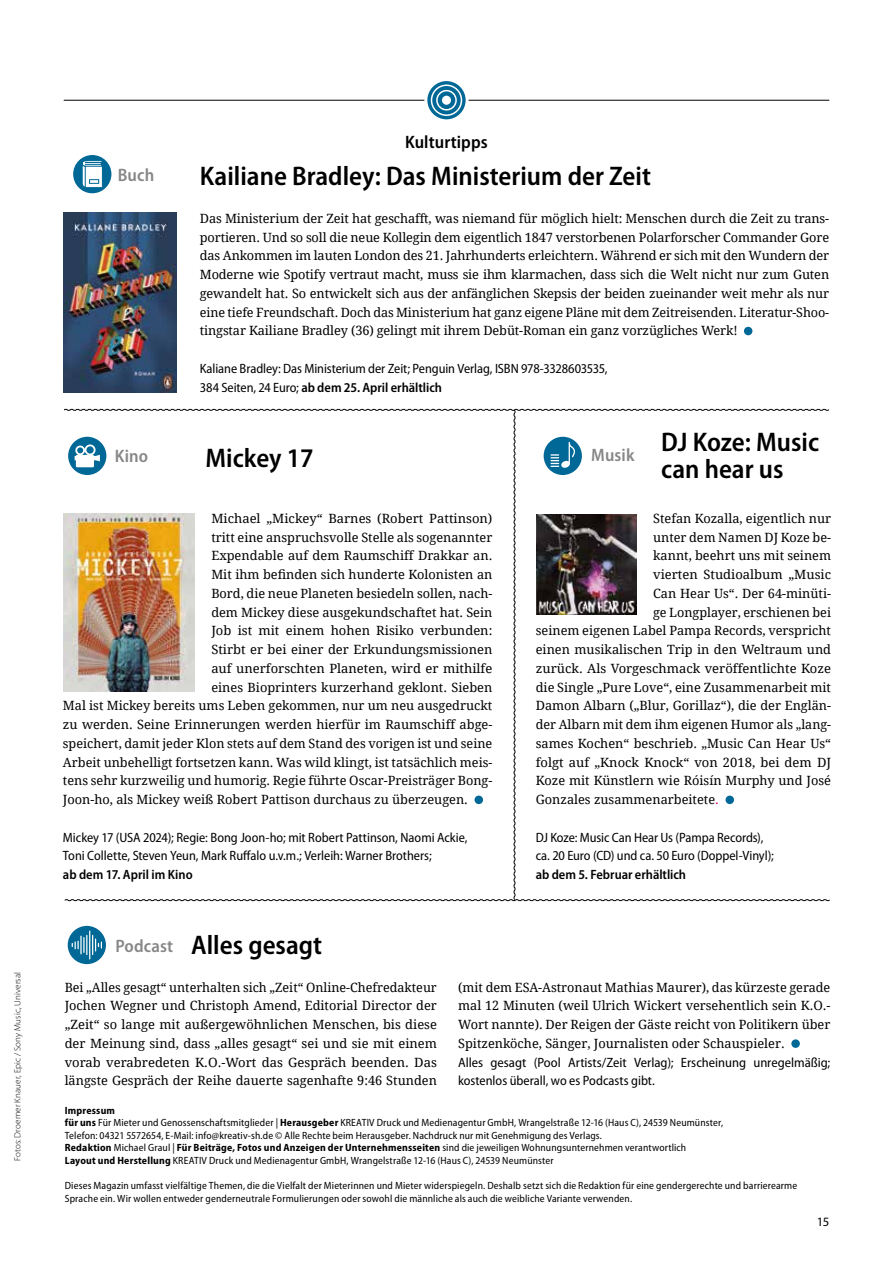
<style>
.page{position:relative;width:893px;height:1263px;background:#fff}
.page>*{position:absolute;margin:0;border:0;box-sizing:border-box;transform-origin:0 0}
.t1{font:600 semi-condensed 27px/27px "Myriad Pro";color:#000}
.t2{font:600 semi-condensed 18px "Myriad Pro";letter-spacing:.005em;color:#878787}
.t3{font:600 semi-condensed 18px "Myriad Pro";letter-spacing:.005em;color:#000}
.t4{font:semi-condensed 13.5px/18.8px "Myriad Pro";letter-spacing:-.005em;color:#000}
.t5{font:600 semi-condensed 13.5px "Myriad Pro";color:#000}
.t6{font:12.75px/18.8px "Droid Serif";color:#000;text-align:justify}
.t7{font:12.75px "Myriad Pro";color:#000}
.t8{font:semi-condensed 10.5px/12.6px "Myriad Pro";letter-spacing:.015em;color:#000}
.t9{font:300 9px "Myriad Pro";letter-spacing:.015em;color:#000}
.s1{font-weight:600}
.s2{font-size:18px;color:#878787}
.s3{color:#e6007d}
.s4{font-weight:700}
</style>
<div class="page">
<hr style="left:64px;top:100px;width:765px;height:1px;background:#000">
<svg style="left:426px;top:80px;width:41px;height:41px"></svg>
<div style="left:424px;top:78px;width:45px;height:44px;border:3px solid #fff;border-radius:50%"></div>
<svg style="left:431px;top:84px;width:31px;height:32px"></svg>
<div style="left:791px;top:1039px;width:9px;height:9px;background:#006896;border-radius:50%"></div>
<svg style="left:66px;top:924px;width:41px;height:42px"></svg>
<div style="left:65px;top:923px;width:44px;height:44px;border:3px solid #fff;border-radius:50%"></div>
<svg style="left:72px;top:930px;width:30px;height:29px"></svg>
<svg style="left:64px;top:408px;width:766px;height:493px"></svg>
<div style="left:744px;top:327px;width:8px;height:8px;background:#006896;border-radius:50%"></div>
<svg style="left:72px;top:154px;width:41px;height:41px"></svg>
<div style="left:70px;top:152px;width:44px;height:44px;border:3px solid #fff;border-radius:50%"></div>
<svg style="left:81px;top:160px;width:22px;height:28px"></svg>
<img style="left:536px;top:515px;width:100px;height:99px">
<img style="left:64px;top:213px;width:113px;height:179px">
<img style="left:64px;top:513px;width:130px;height:179px">
<p class="t9" style="left:12px;top:1161px;width:191px;rotate:-90deg">Fotos: Droemer Knauer, Epic / Sony Music, Universal</p>
<h2 class="t2" style="left:118px;top:164px;width:38px">Buch</h2>
<h2 class="t2" style="left:115px;top:444px;width:35px">Kino</h2>
<h2 class="t3" style="left:405px;top:130px;width:84px">Kulturtipps</h2>
<h1 class="t1" style="left:200px;top:162px;width:453px">Kailiane Bradley: Das Ministerium der Zeit</h1>
<p class="t6" style="left:200px;top:208px;width:631px">Das Ministerium der Zeit hat geschafft, was niemand für möglich hielt: Menschen durch die Zeit zu trans&shy;portieren. Und so soll die neue Kollegin dem eigentlich 1847 verstorbenen Polarforscher Commander Gore das Ankommen im lauten London des 21. Jahrhunderts erleichtern. Während er sich mit den Wundern der Moderne wie Spotify vertraut macht, muss sie ihm klarmachen, dass sich die Welt nicht nur zum Guten gewandelt hat. So entwickelt sich aus der anfänglichen Skepsis der beiden zueinander weit mehr als nur eine tiefe Freundschaft. Doch das Ministerium hat ganz eigene Pläne mit dem Zeitreisenden. Literatur-Shoo&shy;tingstar Kailiane Bradley (36) gelingt mit ihrem Debüt-Roman ein ganz vorzügliches Werk!</p>
<p class="t4" style="left:200px;top:359px;width:409px">Kaliane Bradley: Das Ministerium der Zeit; Penguin Verlag, ISBN 978-3328603535,<br>384 Seiten, 24 Euro; <span class="s1">ab dem 25. April erhältlich</span></p>
<h1 class="t1" style="left:205px;top:444px;width:110px">Mickey 17</h1>
<h2 class="t2" style="left:591px;top:444px;width:45px">Musik</h2>
<h1 class="t1" style="left:661px;top:428px;width:159px">DJ Koze: Music can hear us</h1>
<p class="t6" style="left:211px;top:508px;width:283px">Michael „Mickey“ Barnes (Robert Pattinson)</p>
<p class="t6" style="left:211px;top:527px;width:283px">tritt eine anspruchsvolle Stelle als sogenannter</p>
<p class="t6" style="left:211px;top:546px;width:283px">Expendable auf dem Raumschiff Drakkar an.</p>
<p class="t6" style="left:211px;top:565px;width:283px">Mit ihm befinden sich hunderte Kolonisten an</p>
<p class="t6" style="left:211px;top:583px;width:283px">Bord, die neue Planeten besiedeln sollen, nach-</p>
<p class="t6" style="left:211px;top:602px;width:283px">dem Mickey diese ausgekundschaftet hat. Sein</p>
<p class="t6" style="left:211px;top:621px;width:283px">Job ist mit einem hohen Risiko verbunden:</p>
<p class="t6" style="left:211px;top:640px;width:283px">Stirbt er bei einer der Erkundungsmissionen</p>
<p class="t6" style="left:211px;top:658px;width:283px">auf unerforschten Planeten, wird er mithilfe</p>
<p class="t6" style="left:211px;top:677px;width:283px">eines Bioprinters kurzerhand geklont. Sieben</p>
<p class="t6" style="left:63px;top:696px;width:431px">Mal ist Mickey bereits ums Leben gekommen, nur um neu ausgedruckt</p>
<p class="t6" style="left:63px;top:715px;width:431px">zu werden. Seine Erinnerungen werden hierfür im Raumschiff abge-</p>
<p class="t6" style="left:63px;top:733px;width:431px">speichert, damit jeder Klon stets auf dem Stand des vorigen ist und seine</p>
<p class="t6" style="left:63px;top:752px;width:431px">Arbeit unbehelligt fortsetzen kann. Was wild klingt, ist tatsächlich meis-</p>
<p class="t6" style="left:63px;top:771px;width:431px">tens sehr kurzweilig und humorig. Regie führte Oscar-Preisträger Bong-</p>
<p class="t6" style="left:63px;top:790px;width:406px">Joon-ho, als Mickey weiß Robert Pattison durchaus zu überzeugen.</p>
<p class="t4" style="left:63px;top:827px;width:406px">Mickey 17 (USA 2024); Regie: Bong Joon-ho; mit Robert Pattinson, Naomi Ackie,<br>Toni Collette, Steven Yeun, Mark Ruffalo u.v.m.; Verleih: Warner Brothers;</p>
<p class="t5" style="left:63px;top:866px;width:131px">ab dem 17. April im Kino</p>
<h1 class="t1" style="left:115px;top:931px;width:208px"><span class="s2">Podcast</span> Alles gesagt</h1>
<p class="t6" style="left:653px;top:508px;width:179px">Stefan Kozalla, eigentlich nur</p>
<p class="t6" style="left:653px;top:527px;width:179px">unter dem Namen DJ Koze be-</p>
<p class="t6" style="left:653px;top:546px;width:179px">kannt, beehrt uns mit seinem</p>
<p class="t6" style="left:653px;top:565px;width:179px">vierten Studioalbum „Music</p>
<p class="t6" style="left:653px;top:583px;width:179px">Can Hear Us“. Der 64-minüti-</p>
<p class="t6" style="left:653px;top:602px;width:179px">ge Longplayer, erschienen bei</p>
<p class="t6" style="left:536px;top:621px;width:297px">seinem eigenen Label Pampa Records, verspricht</p>
<p class="t6" style="left:536px;top:640px;width:297px">einen musikalischen Trip in den Weltraum und</p>
<p class="t6" style="left:536px;top:658px;width:297px">zurück. Als Vorgeschmack veröffentlichte Koze</p>
<p class="t6" style="left:536px;top:677px;width:297px">die Single „Pure Love“, eine Zusammenarbeit mit</p>
<p class="t6" style="left:536px;top:696px;width:297px">Damon Albarn („Blur, Gorillaz“), die der Englän-</p>
<p class="t6" style="left:536px;top:715px;width:297px">der Albarn mit dem ihm eigenen Humor als „lang-</p>
<p class="t6" style="left:536px;top:733px;width:297px">sames Kochen“ beschrieb. „Music Can Hear Us“</p>
<p class="t6" style="left:536px;top:752px;width:297px">folgt auf „Knock Knock“ von 2018, bei dem DJ</p>
<p class="t6" style="left:536px;top:771px;width:297px">Koze mit Künstlern wie Róisín Murphy und José</p>
<p class="t6" style="left:536px;top:790px;width:185px">Gonzales zusammenarbeitete<span class="s3">.</span></p>
<p class="t4" style="left:536px;top:827px;width:239px">DJ Koze: Music Can Hear Us (Pampa Records), ca. 20 Euro (CD) und ca. 50 Euro (Doppel-Vinyl);</p>
<p class="t5" style="left:536px;top:866px;width:152px">ab dem 5. Februar erhältlich</p>
<p class="t6" style="left:65px;top:977px;width:374px">Bei „Alles gesagt“ unterhalten sich „Zeit“ Online-Chefredakteur Jochen Wegner und Christoph Amend, Editorial Director der „Zeit“ so lange mit außergewöhnlichen Menschen, bis diese der Meinung sind, dass „alles gesagt“ sei und sie mit einem vorab verabredeten K.O.-Wort das Gespräch beenden. Das längste Gespräch der Reihe dauerte sagenhafte 9:46 Stunden</p>
<p class="t6" style="left:458px;top:977px;width:374px">(mit dem ESA-Astronaut Mathias Maurer), das kürzeste gerade mal 12 Minuten (weil Ulrich Wickert versehentlich sein K.O.- Wort nannte). Der Reigen der Gäste reicht von Politikern über Spitzenköche, Sänger, Journalisten oder Schauspieler.</p>
<p class="t4" style="left:458px;top:1052px;width:374px">Alles gesagt (Pool Artists/Zeit Verlag); Erscheinung unregelmäßig; kostenlos überall, wo es Podcasts gibt.</p>
<p class="t8" style="left:65px;top:1103px;width:660px"><span class="s4">Impressum<br>für uns</span> Für Mieter und Genossenschaftsmitglieder | <span class="s4">Herausgeber</span> KREATIV Druck und Medienagentur GmbH, Wrangelstraße 12-16 (Haus C), 24539 Neumünster, Telefon: 04321 5572654, E-Mail: info@kreativ-sh.de © Alle Rechte beim Herausgeber. Nachdruck nur mit Genehmigung des Verlags.<br><span class="s4">Redaktion</span> Michael Graul | <span class="s4">Für Beiträge, Fotos und Anzeigen der Unternehmensseiten</span> sind die jeweiligen Wohnungsunternehmen verantwortlich<br><span class="s4">Layout und Herstellung</span> KREATIV Druck und Medienagentur GmbH, Wrangelstraße 12-16 (Haus C), 24539 Neumünster</p>
<p class="t8" style="left:65px;top:1179px;width:734px">Dieses Magazin umfasst vielfältige Themen, die die Vielfalt der Mieterinnen und Mieter widerspiegeln. Deshalb setzt sich die Redaktion für eine gendergerechte und barrierearme<br>Sprache ein. Wir wollen entweder genderneutrale Formulierungen oder sowohl die männliche als auch die weibliche Variante verwenden.</p>
<p class="t7" style="left:817px;top:1214px;width:14px">15</p>
</div>
